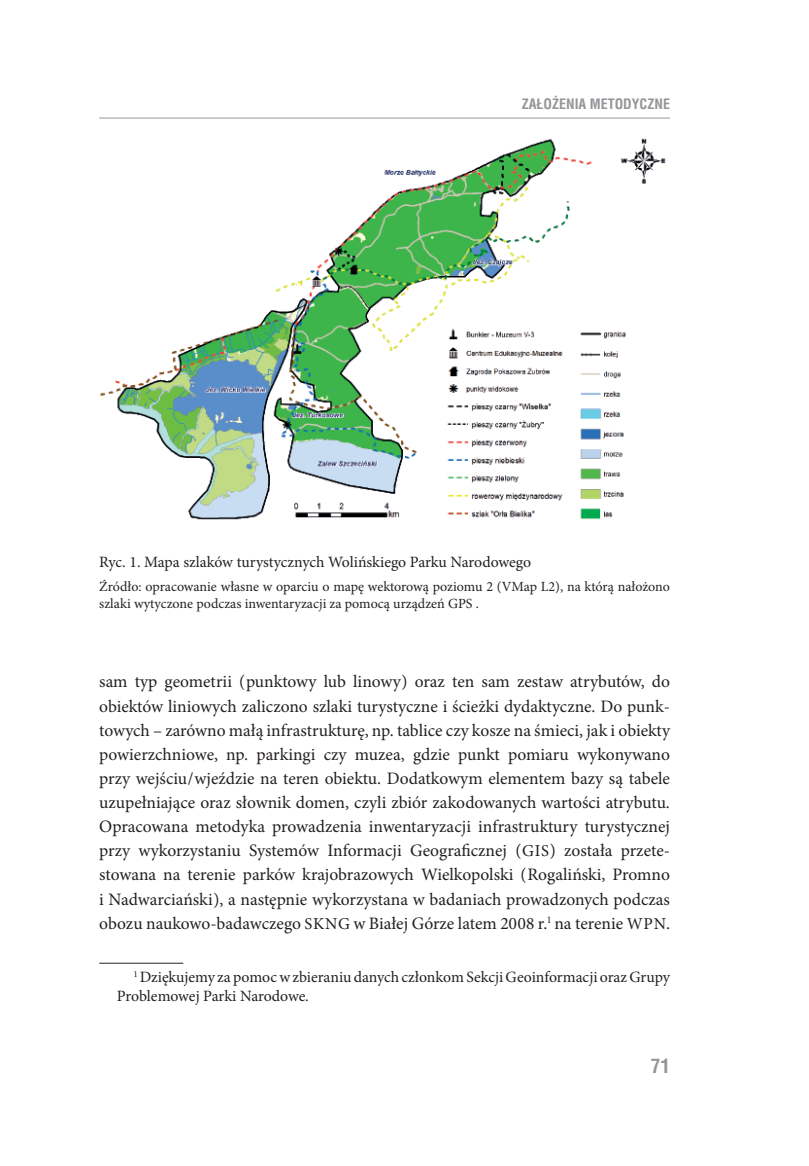
<style>
.page{position:relative;width:809px;height:1166px;background:#fff}
.page>*{position:absolute;margin:0;border:0;box-sizing:border-box;transform-origin:0 0}
.t1{font:700 19.25px "Switzerland Condensed";color:#939598}
.t2{font:17.5px/24.2px "Minion Pro";color:#231f20;text-align:justify}
.t3{font:15.75px/18.9px "Minion Pro";letter-spacing:-.005em;color:#231f20}
.t4{font:14px/16.8px "Minion Pro";color:#231f20}
.t5{font:700 14px "Switzerland Condensed";color:#939598}
.s1{font-size:16.62px}
</style>
<div class="page">
<hr style="left:99px;top:118px;width:571px;height:1px;background:#939598">
<hr style="left:99px;top:963px;width:84px;height:1px;background:#231f20">
<img style="left:100px;top:138px;width:566px;height:382px">
<p class="t5" style="left:521px;top:95px;width:150px">ZAŁOŻENIA METODYCZNE</p>
<p class="t3" style="left:99px;top:552px;width:433px">Ryc. 1. Mapa szlaków turystycznych Wolińskiego Parku Narodowego</p>
<p class="t4" style="left:99px;top:578px;width:572px">Źródło: opracowanie własne w oparciu o mapę wektorową poziomu 2 (VMap L2), na którą nałożono szlaki wytyczone podczas inwentaryzacji za pomocą urządzeń GPS .</p>
<p class="t2" style="left:99px;top:670px;width:572px">sam typ geometrii (punktowy lub linowy) oraz ten sam zestaw atrybutów, do obiektów liniowych zaliczono szlaki turystyczne i ścieżki dydaktyczne. Do punk&shy;towych – zarówno małą infrastrukturę, np. tablice czy kosze na śmieci, jak i obiekty powierzchniowe, np. parkingi czy muzea, gdzie punkt pomiaru wykonywano przy wejściu/wjeździe na teren obiektu. Dodatkowym elementem bazy są tabele uzupełniające oraz słownik domen, czyli zbiór zakodowanych wartości atrybutu.<br>Opracowana metodyka prowadzenia inwentaryzacji infrastruktury turystycznej przy wykorzystaniu Systemów Informacji Geograficznej (<span class="s1">GIS</span>) została przete&shy;stowana na terenie parków krajobrazowych Wielkopolski (Rogaliński, Promno i Nadwarciański), a następnie wykorzystana w badaniach prowadzonych podczas obozu naukowo-badawczego <span class="s1">SKNG</span> w Białej Górze latem 2008 r.<sup>1</sup> na terenie <span class="s1">WPN</span>.</p>
<p class="t3" style="left:117px;top:968px;width:554px;text-indent:17px"><sup>1</sup> Dziękujemy za pomoc w zbieraniu danych członkom Sekcji Geoinformacji oraz Grupy<br>Problemowej Parki Narodowe.</p>
<p class="t1" style="left:650px;top:1055px;width:21px">71</p>
</div>
